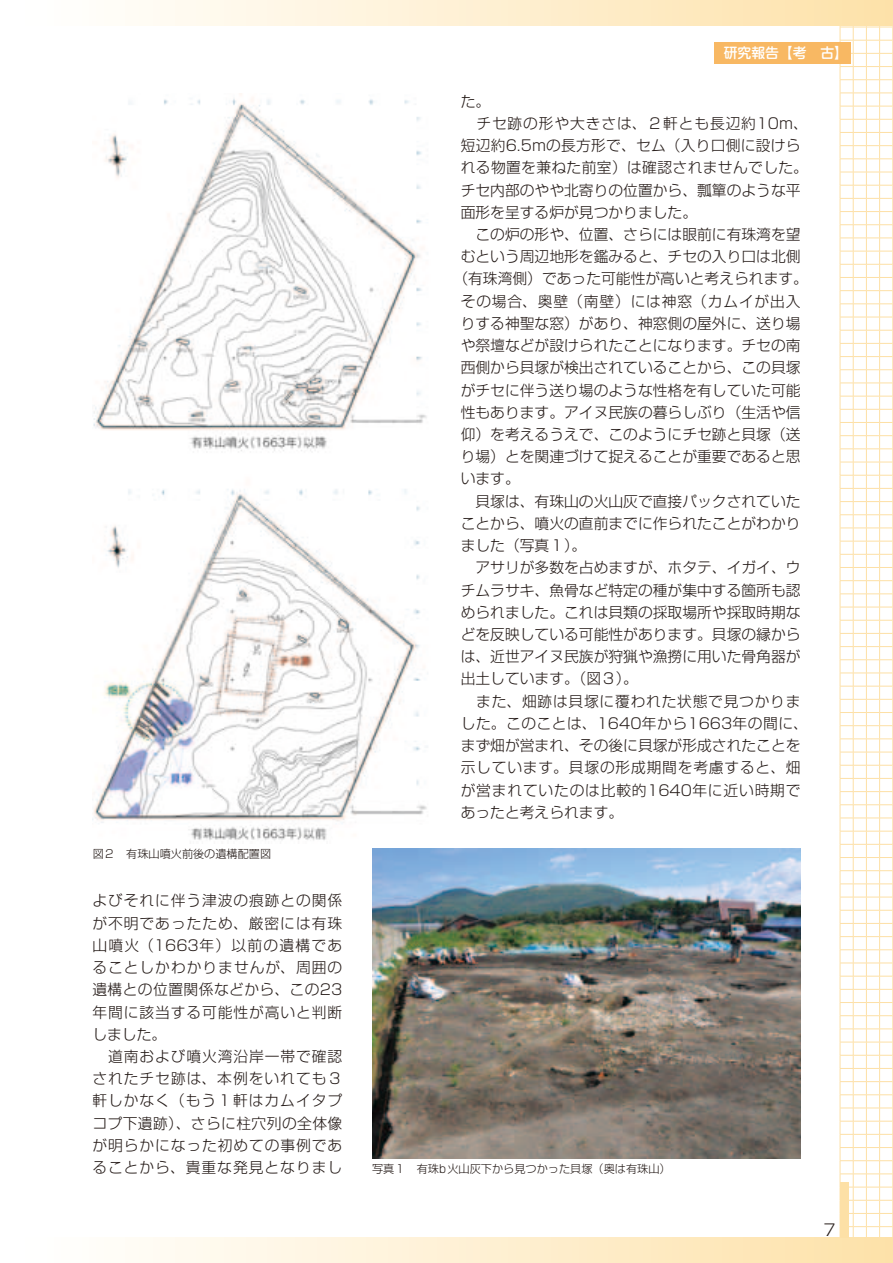
<style>
.page{position:relative;width:893px;height:1263px;background:#fff}
.page>*{position:absolute;margin:0;border:0;box-sizing:border-box;transform-origin:0 0}
.t1{font:300 15.9px "Shin Go Pro";color:#231916}
.t2{font:300 14.85px "Shin Go Pro";color:#231916}
.t3{font:300 14.85px/22.2px "Shin Go Pro";letter-spacing:.06em;color:#231916}
.t4{font:300 14.85px "Shin Go Pro";letter-spacing:.055em;color:#231916}
.t5{font:300 14.85px "Shin Go Pro";letter-spacing:.035em;color:#231916}
.t6{font:300 14.85px "Shin Go Pro";letter-spacing:.025em;color:#231916}
.t7{font:300 14.85px "Shin Go Pro";letter-spacing:.05em;color:#231916}
.t8{font:500 13.8px "Shin M Go Pro";color:#fff}
.t9{font:300 11.1px "Shin Go Pro";color:#231916}
</style>
<div class="page">
<svg style="left:840px;top:26px;width:53px;height:1211px"></svg>
<div style="left:0;top:0;width:893px;height:26px;background:linear-gradient(to right,#fff,#fde2aa)"></div>
<div style="left:0;top:1237px;width:893px;height:26px;background:linear-gradient(to right,#fff,#fde2aa)"></div>
<div style="left:840px;top:1182px;width:8px;height:55px;background:#fde0a6"></div>
<img style="left:93px;top:94px;width:334px;height:747px">
<img style="left:372px;top:848px;width:429px;height:310px">
<div style="left:714px;top:43px;width:136px;height:21px;background:#f8b863"></div>
<p class="t9" style="left:93px;top:844px;width:180px">図２　有珠山噴火前後の遺構配置図</p>
<p class="t3" style="left:92px;top:888px;width:251px">よびそれに伴う津波の痕跡との関係が不明であったため、厳密には有珠山噴火（1663年）以前の遺構であることしかわかりませんが、周囲の遺構との位置関係などから、この23年間に該当する可能性が高いと判断しました。<br>　道南および噴火湾沿岸一帯で確認されたチセ跡は、本例をいれても３軒しかなく（もう１軒はカムイタプコプ下遺跡）、さらに柱穴列の全体像が明らかになった初めての事例であることから、貴重な発見となりまし</p>
<p class="t8" style="left:724px;top:42px;width:126px">研究報告【考　古】</p>
<p class="t2" style="left:461px;top:89px;width:31px">た。</p>
<p class="t3" style="left:461px;top:110px;width:349px">　チセ跡の形や大きさは、２軒とも長辺約10m、</p>
<p class="t2" style="left:461px;top:133px;width:341px">短辺約6.5mの長方形で、セム（入り口側に設けら</p>
<p class="t6" style="left:461px;top:155px;width:349px">れる物置を兼ねた前室）は確認されませんでした。</p>
<p class="t2" style="left:461px;top:178px;width:341px">チセ内部のやや北寄りの位置から、瓢簞のような平</p>
<p class="t2" style="left:461px;top:200px;width:238px">面形を呈する炉が見つかりました。</p>
<p class="t2" style="left:461px;top:222px;width:341px">　この炉の形や、位置、さらには眼前に有珠湾を望</p>
<p class="t2" style="left:461px;top:244px;width:341px">むという周辺地形を鑑みると、チセの入り口は北側</p>
<p class="t2" style="left:453px;top:267px;width:356px">（有珠湾側）であった可能性が高いと考えられます。</p>
<p class="t4" style="left:461px;top:289px;width:341px">その場合、奥壁（南壁）には神窓（カムイが出入</p>
<p class="t2" style="left:461px;top:311px;width:341px">りする神聖な窓）があり、神窓側の屋外に、送り場</p>
<p class="t2" style="left:461px;top:333px;width:341px">や祭壇などが設けられたことになります。チセの南</p>
<p class="t2" style="left:461px;top:355px;width:341px">西側から貝塚が検出されていることから、この貝塚</p>
<p class="t2" style="left:461px;top:378px;width:341px">がチセに伴う送り場のような性格を有していた可能</p>
<p class="t2" style="left:461px;top:400px;width:341px">性もあります。アイヌ民族の暮らしぶり（生活や信</p>
<p class="t2" style="left:461px;top:422px;width:341px">仰）を考えるうえで、このようにチセ跡と貝塚（送</p>
<p class="t2" style="left:461px;top:444px;width:341px">り場）とを関連づけて捉えることが重要であると思</p>
<p class="t2" style="left:461px;top:467px;width:61px">います。</p>
<p class="t2" style="left:461px;top:489px;width:341px">　貝塚は、有珠山の火山灰で直接パックされていた</p>
<p class="t2" style="left:461px;top:511px;width:341px">ことから、噴火の直前までに作られたことがわかり</p>
<p class="t2" style="left:461px;top:533px;width:127px">ました（写真１）。</p>
<p class="t2" style="left:461px;top:555px;width:341px">　アサリが多数を占めますが、ホタテ、イガイ、ウ</p>
<p class="t2" style="left:461px;top:578px;width:341px">チムラサキ、魚骨など特定の種が集中する箇所も認</p>
<p class="t2" style="left:461px;top:600px;width:341px">められました。これは貝類の採取場所や採取時期な</p>
<p class="t2" style="left:461px;top:622px;width:341px">どを反映している可能性があります。貝塚の縁から</p>
<p class="t2" style="left:461px;top:644px;width:341px">は、近世アイヌ民族が狩猟や漁撈に用いた骨角器が</p>
<p class="t2" style="left:461px;top:667px;width:179px">出土しています。（図３）。</p>
<p class="t7" style="left:461px;top:689px;width:341px">　また、畑跡は貝塚に覆われた状態で見つかりま</p>
<p class="t5" style="left:461px;top:711px;width:349px">した。このことは、1640年から1663年の間に、</p>
<p class="t2" style="left:461px;top:733px;width:341px">まず畑が営まれ、その後に貝塚が形成されたことを</p>
<p class="t4" style="left:461px;top:755px;width:341px">示しています。貝塚の形成期間を考慮すると、畑</p>
<p class="t4" style="left:461px;top:778px;width:341px">が営まれていたのは比較的1640年に近い時期で</p>
<p class="t2" style="left:461px;top:800px;width:164px">あったと考えられます。</p>
<p class="t9" style="left:372px;top:1159px;width:300px">写真１　有珠b火山灰下から見つかった貝塚（奥は有珠山）</p>
<p class="t1" style="left:823px;top:1216px;width:14px">7</p>
</div>
